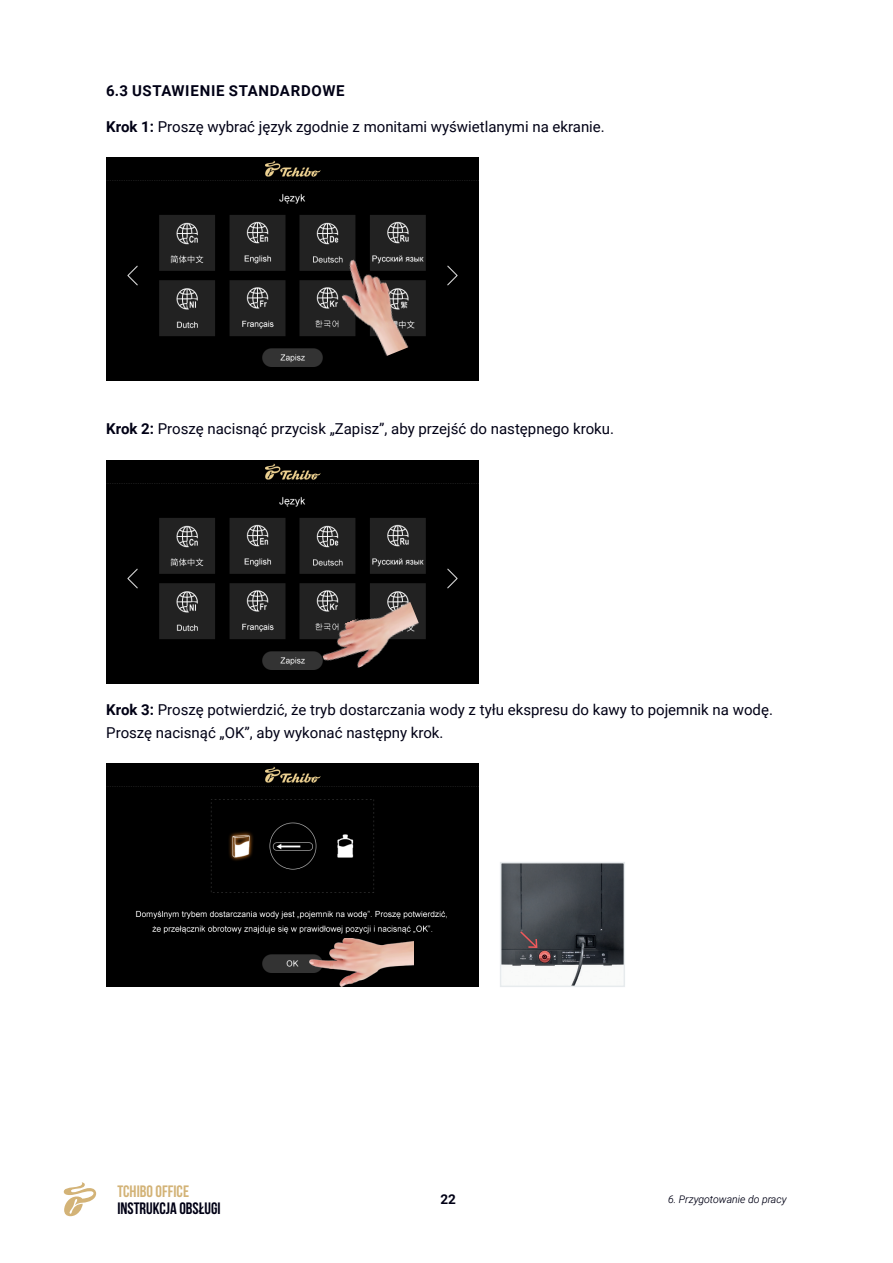
<style>
.page{position:relative;width:893px;height:1263px;background:#fff}
.page>*{position:absolute;margin:0;border:0;box-sizing:border-box;transform-origin:0 0}
.t1{font:700 16.5px "Bebas Neue";color:#000015}
.t2{font:700 16.5px "Bebas Neue";color:#d3b377}
.t3{font:15px/22.5px "Roboto";color:#000015}
.Überschrift_2{font:700 15px "Roboto";letter-spacing:.05em;color:#000015}
.t4{font:700 13.5px "Roboto";color:#000015}
.t5{font:italic 10.5px "Roboto";color:#000015}
.s1{font-weight:700}
</style>
<div class="page">
<svg style="left:64px;top:1182px;width:32px;height:34px"></svg>
<img style="left:106px;top:460px;width:372px;height:223px">
<img style="left:314px;top:597px;width:112px;height:82px">
<img style="left:106px;top:157px;width:372px;height:224px">
<img style="left:331px;top:252px;width:81px;height:111px">
<img style="left:106px;top:763px;width:372px;height:223px">
<img style="left:309px;top:939px;width:104px;height:47px">
<svg style="left:500px;top:862px;width:125px;height:125px"></svg>
<p class="Überschrift_2" style="left:106px;top:80px;width:240px">6.3 USTAWIENIE STANDARDOWE</p>
<p class="t3" style="left:106px;top:114px;width:500px"><span class="s1">Krok 1:</span> Proszę wybrać język zgodnie z monitami wyświetlanymi na ekranie.</p>
<p class="t3" style="left:106px;top:417px;width:509px"><span class="s1">Krok 2:</span> Proszę nacisnąć przycisk „Zapisz”, aby przejść do następnego kroku.</p>
<p class="t3" style="left:106px;top:698px;width:668px"><span class="s1">Krok 3:</span> Proszę potwierdzić, że tryb dostarczania wody z tyłu ekspresu do kawy to pojemnik na wodę.<br>Proszę nacisnąć „OK”, aby wykonać następny krok.</p>
<p class="t2" style="left:117px;top:1182px;width:73px">TCHIBO OFFICE</p>
<p class="t1" style="left:117px;top:1199px;width:105px">INSTRUKCJA OBSŁUGI</p>
<p class="t4" style="left:440px;top:1190px;width:17px">22</p>
<p class="t5" style="left:668px;top:1192px;width:120px">6. Przygotowanie do pracy</p>
</div>
